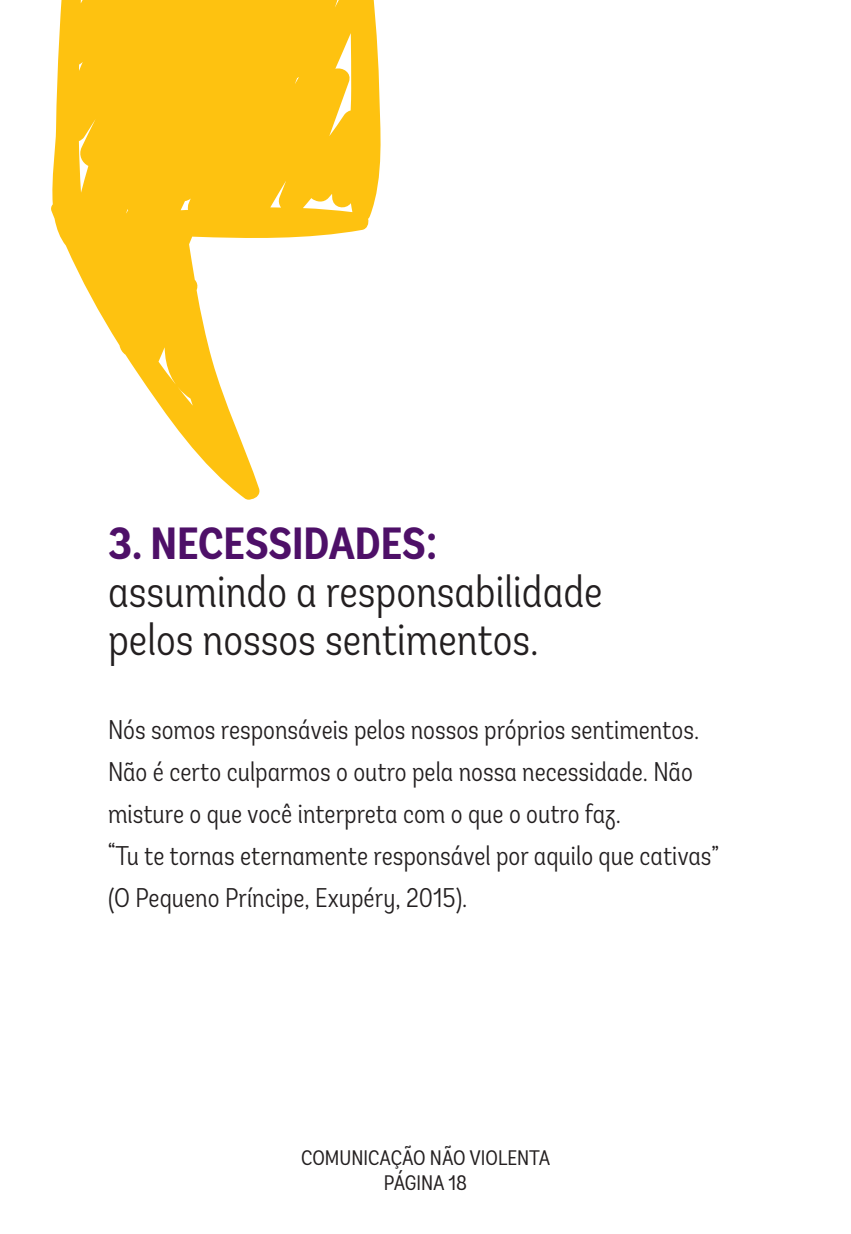
<style>
.page{position:relative;width:851px;height:1234px;background:#fff}
.page>*{position:absolute;margin:0;border:0;box-sizing:border-box;transform-origin:0 0}
.t1{font:300 condensed 45px/48px "Andes";color:#231f20}
.t2{font:700 condensed 45px "Andes";color:#4e1068}
.t3{font:300 condensed 27px/42px "Andes";color:#231f20}
.t4{font:condensed 21px/25.2px "Andes";color:#231f20;text-align:center}
</style>
<div class="page">
<svg style="left:51px;top:0;width:330px;height:500px;fill:#fec210"></svg>
<h1 class="t2" style="left:108px;top:515px;width:331px">3. NECESSIDADES:</h1>
<h1 class="t1" style="left:108px;top:567px;width:496px">assumindo a responsabilidade pelos nossos sentimentos.</h1>
<p class="t3" style="left:108px;top:708px;width:613px">Nós somos responsáveis pelos nossos próprios sentimentos.<br>Não é certo culparmos o outro pela nossa necessidade. Não misture o que você interpreta com o que o outro faz.<br>“Tu te tornas eternamente responsável por aquilo que cativas” (O Pequeno Príncipe, Exupéry, 2015).</p>
<p class="t4" style="left:301px;top:1144px;width:251px">COMUNICAÇÃO NÃO VIOLENTA<br>PÁGINA 18</p>
</div>
